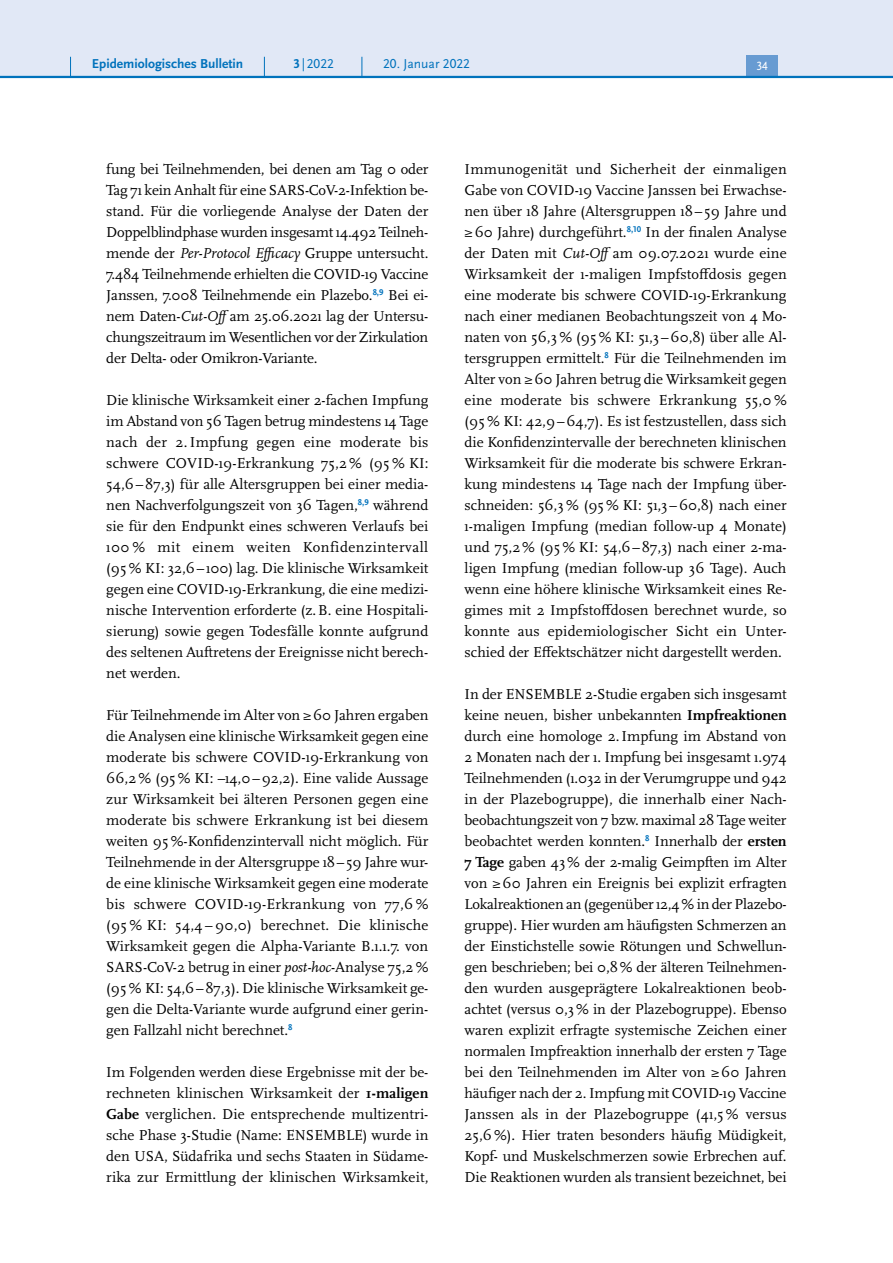
<style>
.page{position:relative;width:893px;height:1263px;background:#fff}
.page>*{position:absolute;margin:0;border:0;box-sizing:border-box;transform-origin:0 0}
.P_-_Fließtext{font:15px/21px "Scala Pro";color:#000;text-align:justify}
.t1{font:700 13.5px "Scala Sans Pro";color:#0072bc}
.t2{font:13.5px "Scala Sans Pro";color:#0072bc}
.t3{font:12.45px "Scala Sans Pro";color:#fff}
.s1{font-weight:700}
.s2{font-style:italic}
</style>
<div class="page">
<div style="left:0;top:0;width:893px;height:77px;background:#e1e8f6"></div>
<div style="left:746px;top:55px;width:32px;height:21px;background:#679bd2"></div>
<hr style="left:0;top:76px;width:893px;height:2px;background:#0072bc">
<svg style="left:70px;top:57px;width:1px;height:19px"></svg>
<svg style="left:264px;top:57px;width:1px;height:19px"></svg>
<svg style="left:362px;top:57px;width:1px;height:19px"></svg>
<p class="t1" style="left:92px;top:55px;width:153px">Epidemiologisches Bulletin</p>
<p class="t2" style="left:293px;top:55px;width:42px"><span class="s1">3</span> | 2022</p>
<p class="t2" style="left:383px;top:55px;width:88px">20. Januar 2022</p>
<p class="t3" style="left:756px;top:59px;width:13px">34</p>
<p class="P_-_Fließtext" style="left:106px;top:158px;width:324px">fung bei Teilnehmenden, bei denen am Tag 0 oder Tag 71 kein Anhalt für eine SARS-CoV-2-Infektion be&shy;stand. Für die vorliegende Analyse der Daten der Doppelblindphase wurden insgesamt 14.492 Teilneh&shy;mende der <span class="s2">Per-Protocol Efficacy</span> Gruppe untersucht.<br>7.484 Teilnehmende erhielten die COVID-19 Vaccine Janssen, 7.008 Teilnehmende ein Plazebo.<sup>8,9</sup> Bei ei&shy;nem Daten-<span class="s2">Cut-Off</span>am 25.06.2021 lag der Untersu&shy;chungszeitraum im Wesentlichen vor der Zirkulation der Delta- oder Omikron-Variante.</p>
<p class="P_-_Fließtext" style="left:106px;top:389px;width:324px">Die klinische Wirksamkeit einer 2-fachen Impfung im Abstand von 56 Tagen betrug mindestens 14 Tage nach der 2.Impfung gegen eine moderate bis schwere COVID-19-Erkrankung 75,2 % (95 % KI:<br>54,6–87,3) für alle Altersgruppen bei einer media&shy;nen Nachverfolgungszeit von 36 Tagen,<sup>8,9</sup> während sie für den Endpunkt eines schweren Verlaufs bei 100 % mit einem weiten Konfidenzintervall (95 % KI: 32,6– 100) lag. Die klinische Wirksamkeit gegen eine COVID-19-Erkrankung, die eine medizi&shy;nische Intervention erforderte (z.B. eine Hospitali&shy;sierung) sowie gegen Todesfälle konnte aufgrund des seltenen Auftretens der Ereignisse nicht berech&shy;net werden.</p>
<p class="P_-_Fließtext" style="left:106px;top:704px;width:324px">Für Teilnehmende im Alter von ≥60 Jahren ergaben die Analysen eine klinische Wirksamkeit gegen eine moderate bis schwere COVID-19-Erkrankung von 66,2 % (95 % KI: –14,0–92,2). Eine valide Aussage zur Wirksamkeit bei älteren Personen gegen eine moderate bis schwere Erkrankung ist bei diesem weiten 95 %-Konfidenzintervall nicht möglich. Für Teilnehmende in der Altersgruppe 18–59 Jahre wur&shy;de eine klinische Wirksamkeit gegen eine moderate bis schwere COVID-19-Erkrankung von 77,6 % (95 % KI: 54,4 – 90,0) berechnet. Die klinische Wirksamkeit gegen die Alpha-Variante B.1.1.7. von SARS-CoV-2 betrug in einer <span class="s2">post-hoc</span>-Analyse 75,2 % (95 % KI: 54,6–87,3). Die klinische Wirksamkeit ge&shy;gen die Delta-Variante wurde aufgrund einer gerin&shy;gen Fallzahl nicht berechnet.<sup>8</sup></p>
<p class="P_-_Fließtext" style="left:106px;top:1061px;width:324px">Im Folgenden werden diese Ergebnisse mit der be&shy;rechneten klinischen Wirksamkeit der <span class="s1">1-maligen Gabe</span> verglichen. Die entsprechende multizentri&shy;sche Phase 3-Studie (Name: ENSEMBLE) wurde in den USA, Südafrika und sechs Staaten in Südame&shy;rika zur Ermittlung der klinischen Wirksamkeit,</p>
<p class="P_-_Fließtext" style="left:465px;top:158px;width:324px">Immunogenität und Sicherheit der einmaligen Gabe von COVID-19 Vaccine Janssen bei Erwachse&shy;nen über 18 Jahre (Altersgruppen 18–59 Jahre und ≥60 Jahre) durchgeführt.<sup>8,10</sup> In der finalen Analyse der Daten mit <span class="s2">Cut-Off</span>am 09.07.2021 wurde eine Wirksamkeit der 1-maligen Impfstoffdosis gegen eine moderate bis schwere COVID-19-Erkrankung nach einer medianen Beobachtungszeit von 4 Mo&shy;naten von 56,3 % (95 % KI: 51,3–60,8) über alle Al&shy;tersgruppen ermittelt.<sup>8</sup> Für die Teilnehmenden im Alter von ≥60 Jahren betrug die Wirksamkeit gegen eine moderate bis schwere Erkrankung 55,0 % (95 % KI: 42,9–64,7). Es ist festzustellen, dass sich die Konfidenzintervalle der berechneten klinischen Wirksamkeit für die moderate bis schwere Erkran&shy;kung mindestens 14 Tage nach der Impfung über&shy;schneiden: 56,3 % (95 % KI: 51,3 –60,8) nach einer 1-maligen Impfung (median follow-up 4 Monate) und 75,2% (95 % KI: 54,6–87,3) nach einer 2-ma&shy;ligen Impfung (median follow-up 36 Tage). Auch wenn eine höhere klinische Wirksamkeit eines Re&shy;gimes mit 2 Impfstoffdosen berechnet wurde, so konnte aus epidemiologischer Sicht ein Unter&shy;schied der Effektschätzer nicht dargestellt werden.</p>
<p class="P_-_Fließtext" style="left:465px;top:683px;width:324px">In der ENSEMBLE 2-Studie ergaben sich insgesamt keine neuen, bisher unbekannten <span class="s1">Impfreaktionen </span>durch eine homologe 2.Impfung im Abstand von 2 Monaten nach der 1. Impfung bei insgesamt 1.974<br>Teilnehmenden (1.032 in der Verumgruppe und 942 in der Plazebogruppe), die innerhalb einer Nach&shy;beobachtungszeit von 7 bzw. maximal 28 Tage weiter beobachtet werden konnten.<sup>8</sup> Innerhalb der <span class="s1">ersten 7 Tage</span> gaben 43% der 2-malig Geimpften im Alter von ≥60 Jahren ein Ereignis bei explizit erfragten Lokalreaktionen an (gegenüber 12,4% in der Plazebo&shy;gruppe). Hier wurden am häufigsten Schmerzen an der Einstichstelle sowie Rötungen und Schwellun&shy;gen beschrieben; bei 0,8% der älteren Teilnehmen&shy;den wurden ausgeprägtere Lokalreaktionen beob&shy;achtet (versus 0,3% in der Plazebogruppe). Ebenso waren explizit erfragte systemische Zeichen einer normalen Impfreaktion innerhalb der ersten 7 Tage bei den Teilnehmenden im Alter von ≥60 Jahren häufiger nach der 2. Impfung mit COVID-19 Vaccine Janssen als in der Plazebogruppe (41,5 % versus 25,6%). Hier traten besonders häufig Müdigkeit, Kopf- und Muskelschmerzen sowie Erbrechen auf.<br>Die Reaktionen wurden als transient bezeichnet, bei</p>
</div>
